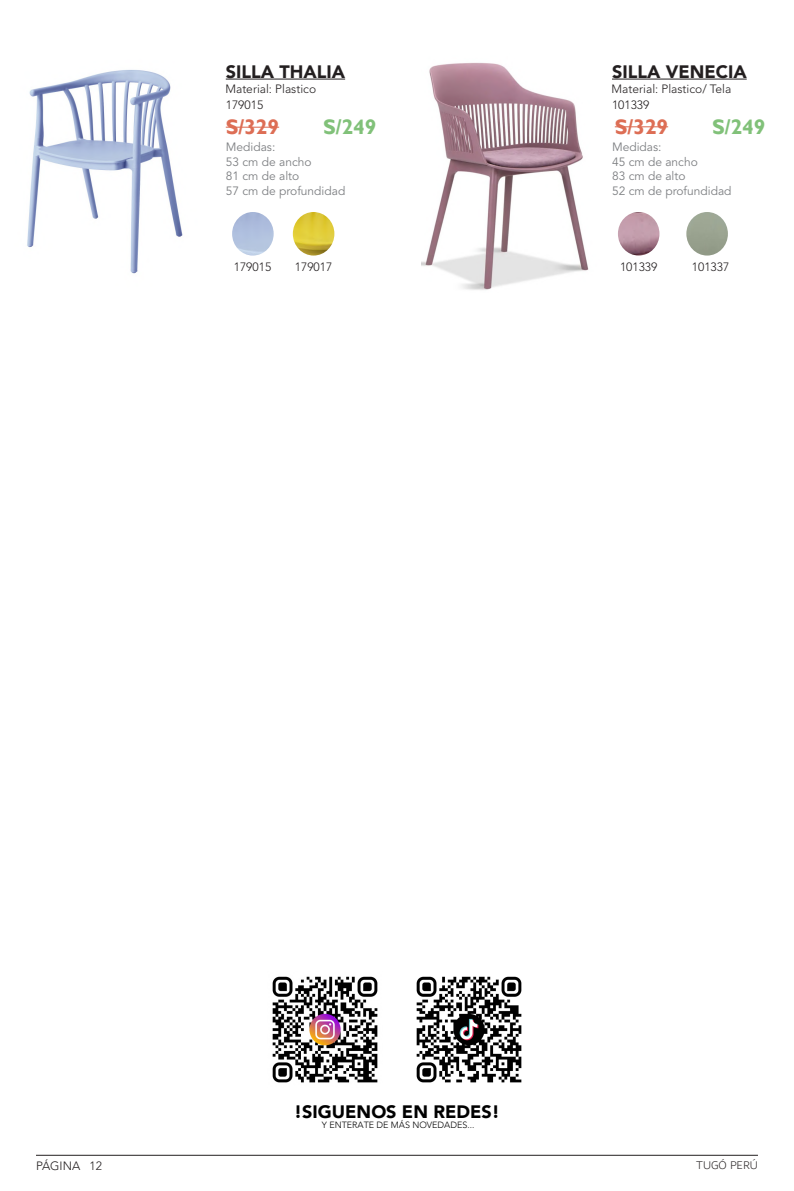
<style>
.page{position:relative;width:794px;height:1191px;background:#fff}
.page>*{position:absolute;margin:0;border:0;box-sizing:border-box;transform-origin:0 0}
.t1{font:700 21px "Gill Sans";color:#dd6e55}
.t2{font:700 21px "Gill Sans";color:#81c179}
.t3{font:900 18px "Avenir";color:#231f20}
.t4{font:900 18px "Avenir";color:#000}
.t5{font:12px "Avenir";color:#7e8083}
.t6{font:300 12px "Avenir";color:#231f20}
.t7{font:300 12px "Dubai";color:#231f20}
.t8{font:300 9px "Avenir";color:#000}
</style>
<div class="page">
<hr style="left:36px;top:1155px;width:722px;height:1px;background:#231f20">
<hr style="left:226px;top:79px;width:119px;height:1px;background:#231f20">
<hr style="left:612px;top:79px;width:134px;height:1px;background:#231f20">
<img style="left:293px;top:212px;width:41px;height:43px">
<img style="left:232px;top:212px;width:42px;height:43px">
<img style="left:618px;top:212px;width:41px;height:43px">
<img style="left:686px;top:212px;width:42px;height:43px">
<img style="left:27px;top:70px;width:156px;height:204px">
<img style="left:421px;top:62px;width:168px;height:228px">
<img style="left:272px;top:976px;width:106px;height:107px">
<img style="left:416px;top:976px;width:106px;height:107px">
<hr style="left:615px;top:126px;width:53px;height:1px;background:#dd6e55">
<hr style="left:226px;top:127px;width:53px;height:1px;background:#dd6e55">
<p class="t3" style="left:226px;top:56px;width:121px">SILLA THALIA</p>
<p class="t3" style="left:612px;top:56px;width:136px">SILLA VENECIA</p>
<p class="t6" style="left:225px;top:80px;width:92px">Material: Plastico</p>
<p class="t6" style="left:611px;top:80px;width:121px">Material: Plastico/ Tela</p>
<p class="t6" style="left:226px;top:96px;width:39px">179015</p>
<p class="t6" style="left:612px;top:96px;width:39px">101339</p>
<p class="t1" style="left:226px;top:114px;width:55px">S/329</p>
<p class="t2" style="left:323px;top:114px;width:55px">S/249</p>
<p class="t1" style="left:615px;top:114px;width:55px">S/329</p>
<p class="t2" style="left:712px;top:114px;width:55px">S/249</p>
<p class="t5" style="left:226px;top:138px;width:51px">Medidas:</p>
<p class="t5" style="left:226px;top:153px;width:87px">53 cm de ancho</p>
<p class="t5" style="left:226px;top:167px;width:75px">81 cm de alto</p>
<p class="t5" style="left:226px;top:182px;width:121px">57 cm de profundidad</p>
<p class="t5" style="left:612px;top:138px;width:51px">Medidas:</p>
<p class="t5" style="left:612px;top:153px;width:87px">45 cm de ancho</p>
<p class="t5" style="left:612px;top:167px;width:75px">83 cm de alto</p>
<p class="t5" style="left:612px;top:182px;width:121px">52 cm de profundidad</p>
<p class="t6" style="left:234px;top:258px;width:39px">179015</p>
<p class="t6" style="left:295px;top:258px;width:39px">179017</p>
<p class="t6" style="left:620px;top:258px;width:39px">101339</p>
<p class="t6" style="left:692px;top:258px;width:39px">101337</p>
<p class="t4" style="left:294px;top:1096px;width:207px">!SIGUENOS EN REDES!</p>
<p class="t8" style="left:322px;top:1118px;width:154px">Y ENTERATE DE MÁS NOVEDADES...</p>
<p class="t6" style="left:36px;top:1156px;width:68px">PÁGINA 12</p>
<p class="t7" style="left:696px;top:1155px;width:63px">TUGÓ PERÚ</p>
</div>
